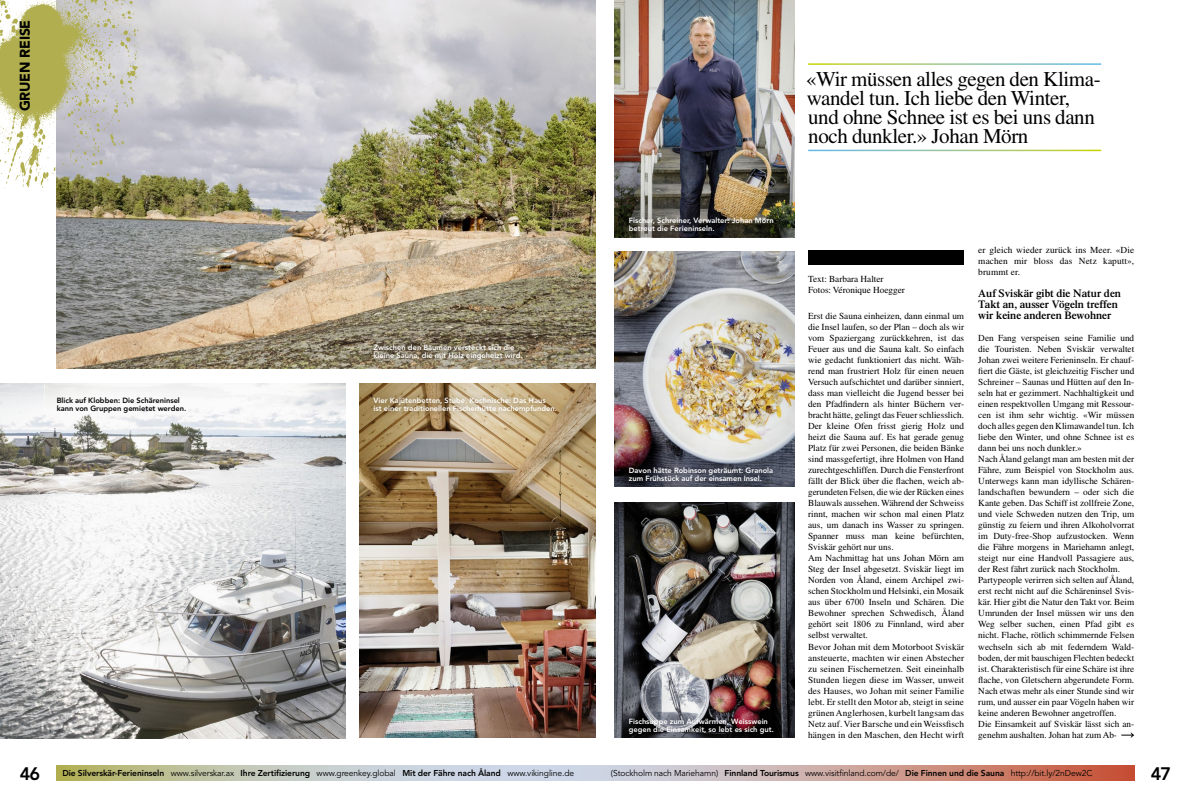
<style>
.page{position:relative;width:1191px;height:800px;background:#fff}
.page>*{position:absolute;margin:0;border:0;box-sizing:border-box;transform-origin:0 0}
._703_Quote_Times_21{font:21px/19px "Times LT Std";letter-spacing:-.02em;color:#000}
.t1{font:800 18px "Avenir LT Std";color:#000}
._100_Rub_Register_x0{font:900 14px "Avenir LT Std";letter-spacing:-.015em;color:#000}
._610_ZwTitel_Times_x{font:600 11px/11px "Times LT Std";color:#000}
._510_LTxt_Times_Bloc{font:9.2px/11px "Times LT Std";color:#000;text-align:justify}
._401_Autorenzeile_x0{font:9.2px "Times LT Std";color:#000}
._805_Fussnote_www_x1{font:800 8.5px "Avenir LT Std";letter-spacing:-.01em;color:#000}
._805_Fussnote_www_x1-2{font:8.5px "Avenir LT Std";letter-spacing:-.01em;color:#000}
._800_Legi_fett_x11_g{font:800 7.5px/8px "Avenir LT Std";color:#fff}
._800_Legi_fett_x11_g-2{font:800 7.5px/8px "Avenir LT Std";color:#000}
.s1{font-weight:400}
.s2{font-weight:800}
</style>
<div class="page">
<img style="left:614px;top:0;width:180px;height:237px">
<img style="left:359px;top:383px;width:236px;height:354px">
<img style="left:57px;top:0;width:538px;height:369px">
<img style="left:614px;top:251px;width:180px;height:235px">
<img style="left:614px;top:502px;width:180px;height:235px">
<svg style="left:0;top:383px;width:345px;height:355px"></svg>
<img style="left:0;top:0;width:186px;height:204px">
<div style="left:808px;top:251px;width:156px;height:14px;background:#000"></div>
<svg style="left:1121px;top:732px;width:13px;height:5px"></svg>
<svg style="left:57px;top:765px;width:1077px;height:15px;background:#c8b4a9"></svg>
<div style="left:367px;top:338px;width:161px;height:27px;background:#000;opacity:.3"></div>
<div style="left:368px;top:391px;width:194px;height:27px;background:#000;opacity:.3"></div>
<p class="_100_Rub_Register_x0" style="left:16px;top:111px;width:93px;rotate:-90deg">GRUEN REISE</p>
<p class="_800_Legi_fett_x11_g" style="left:373px;top:343px;width:151px">Zwischen den Bäumen versteckt sich die kleine Sauna, die mit Holz eingeheizt wird.</p>
<p class="_800_Legi_fett_x11_g-2" style="left:57px;top:396px;width:131px">Blick auf Klobben: Die Schäreninsel kann von Gruppen gemietet werden.</p>
<p class="_800_Legi_fett_x11_g" style="left:373px;top:396px;width:185px">Vier Kajütenbetten, Stube, Kochnische: Das Haus<br>ist einer traditionellen Fischerhütte nachempfunden.</p>
<p class="_800_Legi_fett_x11_g" style="left:629px;top:217px;width:146px">Fischer, Schreiner, Verwalter: Johan Mörn betreut die Ferieninseln.</p>
<p class="_800_Legi_fett_x11_g" style="left:629px;top:466px;width:146px">Davon hätte Robinson geträumt: Granola zum Frühstück auf der einsamen Insel.</p>
<p class="_800_Legi_fett_x11_g" style="left:629px;top:717px;width:147px">Fischsuppe zum Aufwärmen, Weisswein gegen die Einsamkeit, so lebt es sich gut.</p>
<p class="_703_Quote_Times_21" style="left:806px;top:69px;width:294px">«Wir müssen alles gegen den Klima&shy;wandel tun. Ich liebe den Winter, und ohne Schnee ist es bei uns dann noch dunkler.» Johan Mörn</p>
<p class="_401_Autorenzeile_x0" style="left:808px;top:274px;width:77px">Text: Barbara Halter</p>
<p class="_401_Autorenzeile_x0" style="left:808px;top:285px;width:98px">Fotos: Véronique Hoegger</p>
<p class="_510_LTxt_Times_Bloc" style="left:808px;top:310px;width:157px">Erst die Sauna einheizen, dann einmal um die Insel laufen, so der Plan – doch als wir vom Spaziergang zurückkehren, ist das Feuer aus und die Sauna kalt. So einfach wie gedacht funktioniert das nicht. Wäh&shy;rend man frustriert Holz für einen neuen Versuch aufschichtet und darüber sinniert, dass man vielleicht die Jugend besser bei den Pfadfindern als hinter Büchern ver&shy;bracht hätte, gelingt das Feuer schliesslich.<br>Der kleine Ofen frisst gierig Holz und heizt die Sauna auf. Es hat gerade genug Platz für zwei Personen, die beiden Bänke sind massgefertigt, ihre Holmen von Hand zurechtgeschliffen. Durch die Fensterfront fällt der Blick über die flachen, weich ab&shy;gerundeten Felsen, die wie der Rücken eines Blauwals aussehen. Während der Schweiss rinnt, machen wir schon mal einen Platz aus, um danach ins Wasser zu springen.<br>Spanner muss man keine befürchten, Sviskär gehört nur uns.</p>
<p class="_510_LTxt_Times_Bloc" style="left:808px;top:552px;width:157px">Am Nachmittag hat uns Johan Mörn am Steg der Insel abgesetzt. Sviskär liegt im Norden von Åland, einem Archipel zwi&shy;schen Stockholm und Helsinki, ein Mosaik aus über 6700 Inseln und Schären. Die Bewohner sprechen Schwedisch, Åland gehört seit 1806 zu Finnland, wird aber selbst verwaltet.</p>
<p class="_510_LTxt_Times_Bloc" style="left:808px;top:640px;width:157px">Bevor Johan mit dem Motorboot Sviskär ansteuerte, machten wir einen Abstecher zu seinen Fischernetzen. Seit eineinhalb Stunden liegen diese im Wasser, unweit des Hauses, wo Johan mit seiner Familie lebt. Er stellt den Motor ab, steigt in seine grünen Anglerhosen, kurbelt langsam das Netz auf. Vier Barsche und ein Weissfisch hängen in den Maschen, den Hecht wirft</p>
<p class="_510_LTxt_Times_Bloc" style="left:978px;top:244px;width:157px">er gleich wieder zurück ins Meer. «Die machen mir bloss das Netz kaputt», brummt er.</p>
<p class="_610_ZwTitel_Times_x" style="left:978px;top:288px;width:144px">Auf Sviskär gibt die Natur den<br>Takt an, ausser Vögeln treffen wir keine anderen Bewohner</p>
<p class="_510_LTxt_Times_Bloc" style="left:978px;top:332px;width:157px">Den Fang verspeisen seine Familie und die Touristen. Neben Sviskär verwaltet Johan zwei weitere Ferieninseln. Er chauf&shy;fiert die Gäste, ist gleichzeitig Fischer und Schreiner – Saunas und Hütten auf den In&shy;seln hat er gezimmert. Nachhaltigkeit und einen respektvollen Umgang mit Ressour&shy;cen ist ihm sehr wichtig. «Wir müssen doch alles gegen den Klimawandel tun. Ich liebe den Winter, und ohne Schnee ist es dann bei uns noch dunkler.»</p>
<p class="_510_LTxt_Times_Bloc" style="left:978px;top:453px;width:157px">Nach Åland gelangt man am besten mit der Fähre, zum Beispiel von Stockholm aus.<br>Unterwegs kann man idyllische Schären&shy;landschaften bewundern – oder sich die Kante geben. Das Schiff ist zollfreie Zone, und viele Schweden nutzen den Trip, um günstig zu feiern und ihren Alkoholvorrat im Duty-free-Shop aufzustocken. Wenn die Fähre morgens in Mariehamn anlegt, steigt nur eine Handvoll Passagiere aus, der Rest fährt zurück nach Stockholm.</p>
<p class="_510_LTxt_Times_Bloc" style="left:978px;top:574px;width:157px">Partypeople verirren sich selten auf Åland, erst recht nicht auf die Schäreninsel Svis&shy;kär. Hier gibt die Natur den Takt vor. Beim Umrunden der Insel müssen wir uns den Weg selber suchen, einen Pfad gibt es nicht. Flache, rötlich schimmernde Felsen wechseln sich ab mit federndem Wald&shy;boden, der mit bauschigen Flechten bedeckt ist. Charakteristisch für eine Schäre ist ihre flache, von Gletschern abgerundete Form.<br>Nach etwas mehr als einer Stunde sind wir rum, und ausser ein paar Vögeln haben wir keine anderen Bewohner angetroffen.</p>
<p class="_510_LTxt_Times_Bloc" style="left:978px;top:717px;width:157px">Die Einsamkeit auf Sviskär lässt sich an&shy;genehm aushalten. Johan hat zum Ab-</p>
<p class="t1" style="left:20px;top:762px;width:22px">46</p>
<h2 class="t1" style="left:1150px;top:762px;width:22px">47</h2>
<p class="_805_Fussnote_www_x1" style="left:62px;top:767px;width:513px">Die Silverskär-Ferieninseln <span class="s1">www.silverskar.ax</span> Ihre Zertifizierung <span class="s1">www.greenkey.global</span> Mit der Fähre nach Åland <span class="s1">www.vikingline.de</span></p>
<p class="_805_Fussnote_www_x1-2" style="left:611px;top:767px;width:483px">(Stockholm nach Mariehamn) <span class="s2">Finnland Tourismus</span> www.visitfinland.com/de/ <span class="s2">Die Finnen und die Sauna</span> http://bit.ly/2nDew2C</p>
</div>
